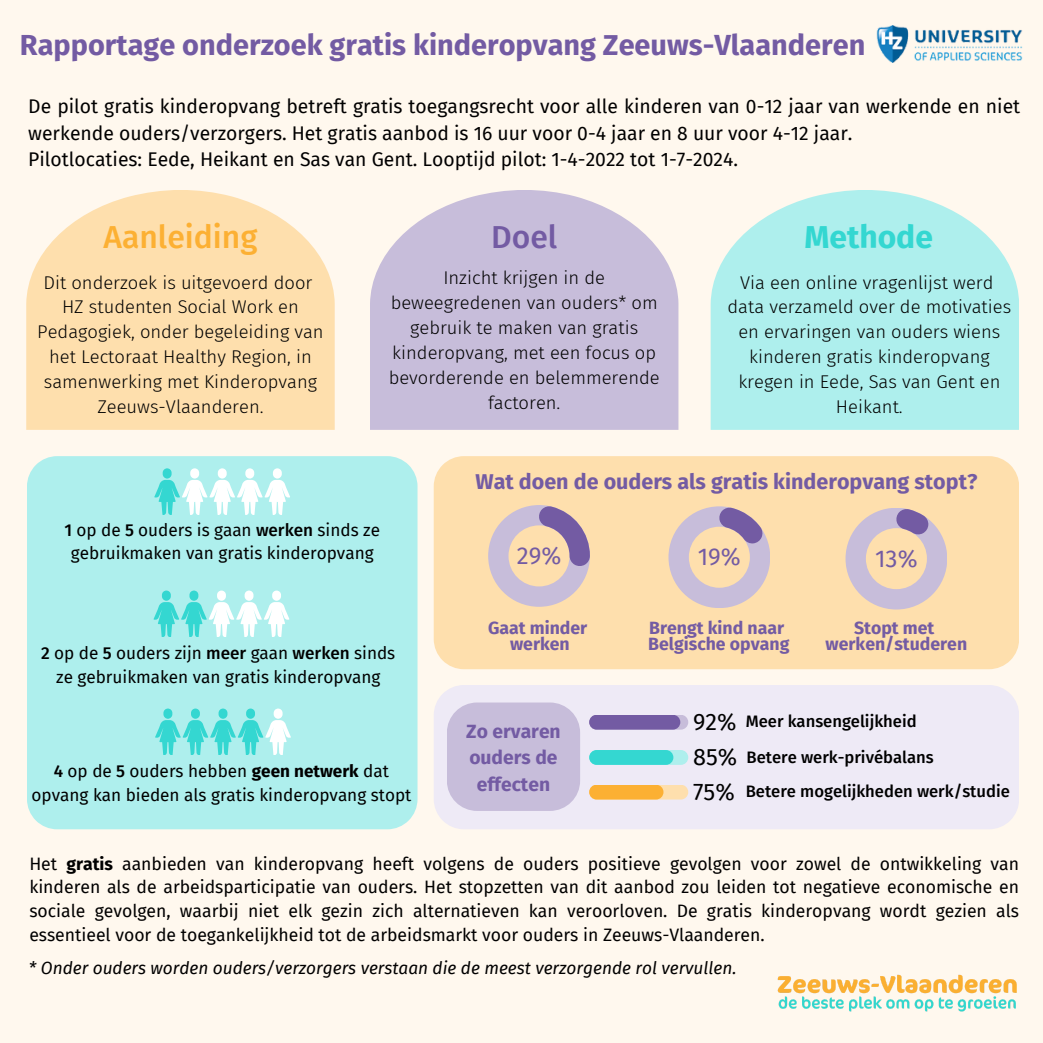
<style>
.page{position:relative;width:1043px;height:1043px;background:#fff}
.page>*{position:absolute;margin:0;border:0;box-sizing:border-box;transform-origin:0 0}
.t1{font:500 31.85px "Fira Sans";color:#fcb033}
.t2{font:700 31.85px "Fira Sans";color:#34d7d1}
.t3{font:500 31.85px "Fira Sans";color:#735ba3}
.t4{font:700 28.88px "Fira Sans";color:#735ba3}
.t5{font:24.15px "Fira Sans";color:#735ba3}
.t6{font:23.45px/35px "Fira Sans";color:#000;text-align:justify}
.t7{font:700 21.53px "Fira Sans";color:#735ba3}
.t8{font:19.25px/26.2px "Fira Sans";color:#000}
.t9{font:700 19.25px/26.2px "Fira Sans";color:#735ba3;text-align:center}
.t10{font:300 18.38px/24.8px "Fira Sans";color:#000;text-align:center}
.t11{font:700 17.68px/15.8px "Fira Sans";color:#735ba3;text-align:center}
.t12{font:17.5px/23.6px "Fira Sans";color:#000;text-align:justify}
.t13{font:17.15px/23.6px "Fira Sans";color:#000;text-align:center}
.t14{font:italic 17.15px "Fira Sans";color:#000}
.t15{font:500 16.62px "Fira Sans";color:#000}
.s1{font-weight:500}
.s2{font-weight:700}
</style>
<div class="page">
<div style="left:0;top:0;width:1042px;height:1042px;background:#fff8ee"></div>
<img style="left:777px;top:974px;width:240px;height:38px">
<svg style="left:26px;top:190px;width:308px;height:240px;background:#fee1b3"></svg>
<svg style="left:370px;top:190px;width:308px;height:240px;background:#ccc3dc"></svg>
<svg style="left:710px;top:190px;width:308px;height:240px;background:#b6efed"></svg>
<div style="left:27px;top:456px;width:390px;height:373px;background:#aeefed"></div>
<svg style="left:154px;top:468px;width:136px;height:47px;background:#bff2f0"></svg>
<div style="left:433px;top:456px;width:585px;height:213px;background:#fedfad"></div>
<svg style="left:845px;top:507px;width:101px;height:102px;background:#ddc8c0"></svg>
<svg style="left:488px;top:505px;width:101px;height:101px;background:#d6c0bc"></svg>
<svg style="left:668px;top:506px;width:102px;height:102px;background:#dbc5be"></svg>
<div style="left:434px;top:685px;width:584px;height:144px;background:#eeeaf6"></div>
<div style="left:589px;top:714px;width:99px;height:15px;background:#c7bdda;border-radius:7px"></div>
<div style="left:589px;top:714px;width:91px;height:15px;background:#735ba3;border-radius:7px"></div>
<div style="left:589px;top:749px;width:99px;height:15px;background:#aeefed;border-radius:7px"></div>
<div style="left:589px;top:749px;width:84px;height:15px;background:#34d7d1;border-radius:7px"></div>
<div style="left:589px;top:784px;width:99px;height:15px;background:#fedfad;border-radius:7px"></div>
<div style="left:589px;top:784px;width:74px;height:15px;background:#fcb033;border-radius:7px"></div>
<div style="left:446px;top:702px;width:134px;height:108px;background:#c7bdda;border-radius:30px"></div>
<svg style="left:153px;top:590px;width:136px;height:47px;background:#adeeec"></svg>
<svg style="left:155px;top:708px;width:136px;height:47px;background:#8ae7e4"></svg>
<img style="left:876px;top:26px;width:145px;height:36px">
<h4 class="t4" style="left:20px;top:28px;width:846px">Rapportage onderzoek gratis kinderopvang Zeeuws-Vlaanderen</h4>
<p class="t8" style="left:28px;top:94px;width:993px">De pilot gratis kinderopvang betreft gratis toegangsrecht voor alle kinderen van 0-12 jaar van werkende en niet werkende ouders/verzorgers. Het gratis aanbod is 16 uur voor 0-4 jaar en 8 uur voor 4-12 jaar.<br>Pilotlocaties: Eede, Heikant en Sas van Gent. Looptijd pilot: 1-4-2022 tot 1-7-2024.</p>
<p class="t1" style="left:103px;top:218px;width:155px">Aanleiding</p>
<h4 class="t10" style="left:37px;top:270px;width:288px">Dit onderzoek is uitgevoerd door<br>HZ studenten Social Work en<br>Pedagogiek, onder begeleiding van het Lectoraat Healthy Region, in samenwerking met Kinderopvang<br>Zeeuws-Vlaanderen.</h4>
<h1 class="t3" style="left:491px;top:218px;width:68px">Doel</h1>
<h4 class="t10" style="left:388px;top:265px;width:272px">Inzicht krijgen in de beweegredenen van ouders* om gebruik te maken van gratis kinderopvang, met een focus op bevorderende en belemmerende factoren.</h4>
<h1 class="t2" style="left:804px;top:218px;width:130px">Methode</h1>
<h4 class="t10" style="left:727px;top:270px;width:285px">Via een online vragenlijst werd data verzameld over de motivaties en ervaringen van ouders wiens kinderen gratis kinderopvang kregen in Eede, Sas van Gent en<br>Heikant.</h4>
<h2 class="t13" style="left:64px;top:518px;width:317px"><span class="s1">1</span> op de <span class="s1">5</span> ouders is gaan <span class="s1">werken</span> sinds ze gebruikmaken van gratis kinderopvang</h2>
<h5 class="t7" style="left:475px;top:468px;width:503px">Wat doen de ouders als gratis kinderopvang stopt?</h5>
<h3 class="t5" style="left:516px;top:541px;width:46px">29%</h3>
<h3 class="t5" style="left:697px;top:542px;width:44px">19%</h3>
<h3 class="t5" style="left:874px;top:544px;width:44px">13%</h3>
<p class="t13" style="left:41px;top:641px;width:355px"><span class="s1">2</span> op de <span class="s1">5</span> ouders zijn <span class="s1">meer</span> gaan <span class="s1">werken</span> sinds ze gebruikmaken van gratis kinderopvang</p>
<h3 class="t13" style="left:32px;top:759px;width:381px"><span class="s1">4</span> op de <span class="s1">5</span> ouders hebben <span class="s2">geen netwerk</span> dat opvang kan bieden als gratis kinderopvang stopt</h3>
<h3 class="t11" style="left:488px;top:620px;width:101px">Gaat minder werken</h3>
<h3 class="t11" style="left:648px;top:620px;width:143px;text-align:left">Brengt kind naar<br>Belgische opvang</h3>
<h3 class="t11" style="left:825px;top:620px;width:143px">Stopt met werken/studeren</h3>
<p class="t9" style="left:466px;top:718px;width:96px">Zo ervaren ouders de effecten</p>
<p class="t6" style="left:693px;top:704px;width:46px">92% 85% 75%</p>
<h5 class="t15" style="left:745px;top:711px;width:172px">Meer kansengelijkheid</h5>
<h5 class="t15" style="left:746px;top:746px;width:189px">Betere werk-privébalans</h5>
<h4 class="t15" style="left:745px;top:781px;width:265px">Betere mogelijkheden werk/studie</h4>
<p class="t12" style="left:29px;top:851px;width:990px">Het <span class="s2">gratis</span> aanbieden van kinderopvang heeft volgens de ouders positieve gevolgen voor zowel de ontwikkeling van kinderen als de arbeidsparticipatie van ouders. Het stopzetten van dit aanbod zou leiden tot negatieve economische en sociale gevolgen, waarbij niet elk gezin zich alternatieven kan veroorloven. De gratis kinderopvang wordt gezien als essentieel voor de toegankelijkheid tot de arbeidsmarkt voor ouders in Zeeuws-Vlaanderen.</p>
<p class="t14" style="left:29px;top:957px;width:708px">* Onder ouders worden ouders/verzorgers verstaan die de meest verzorgende rol vervullen.</p>
</div>
